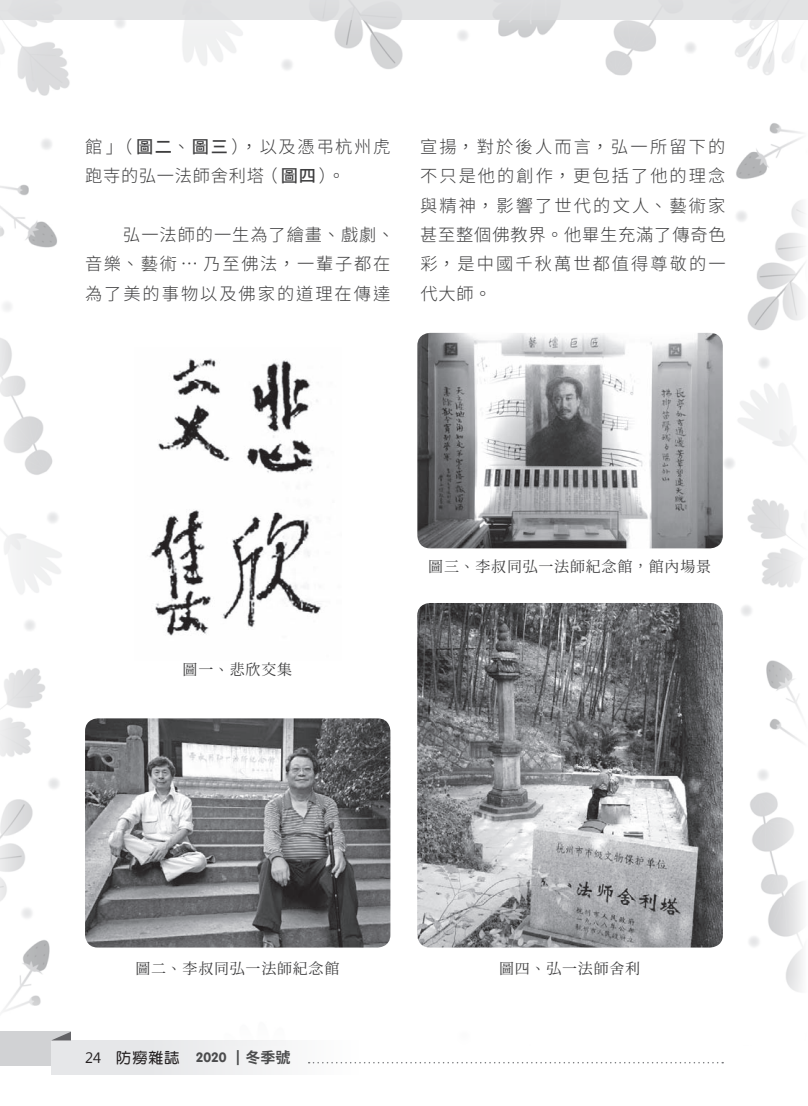
<style>
.page{position:relative;width:808px;height:1106px;background:#fff}
.page>*{position:absolute;margin:0;border:0;box-sizing:border-box;transform-origin:0 0}
.t1{font:300 17.25px/29.2px "Source Han Sans TC";letter-spacing:.1em;color:#3e3e3f}
.t2{font:300 17.25px/29.2px "Source Han Sans TC";letter-spacing:.045em;color:#3e3e3f}
.t3{font:15px "Gen Yo Min TW Regular TTF";letter-spacing:.05em;color:#3e3e3f}
.t4{font:15px "DF Yuan Std W7";color:#231f20}
.s1{font-weight:500}
.s2{font-family:"Khmer UI"}
.s3{font-family:"VAG Rounded Bold";font-size:13.5px;color:#4b4c4d}
.s4{font-family:"DF Yuan Std W8";color:#4b4c4d}
.s5{font-family:"Source Han Sans TC";font-weight:700;color:#4b4c4d}
</style>
<div class="page">
<img style="left:0;top:20px;width:805px;height:1055px">
<img style="left:134px;top:347px;width:207px;height:313px">
<img style="left:85px;top:718px;width:305px;height:229px">
<img style="left:417px;top:333px;width:306px;height:215px">
<img style="left:417px;top:603px;width:306px;height:344px">
<div style="left:0;top:0;width:808px;height:20px;background:#e2e3e4"></div>
<div style="left:0;top:1031px;width:71px;height:34px;background:#d1d2d4"></div>
<div style="left:51px;top:1040px;width:307px;height:34px;background:linear-gradient(to right,#e1e2e4,#fcfcfc)"></div>
<svg style="left:52px;top:1032px;width:19px;height:8px"></svg>
<svg style="left:309px;top:1061px;width:414px;height:2px"></svg>
<p class="t2" style="left:85px;top:133px;width:307px">館」（<span class="s1">圖二</span>、<span class="s1">圖三</span>），以及憑弔杭州虎跑寺的弘一法師舍利塔（<span class="s1">圖四</span>）。</p>
<p class="t1" style="left:85px;top:220px;width:311px;text-indent:38px">弘一法師的一生為了繪畫、戲劇、音樂、藝術 … 乃至佛法，一輩子都在為了美的事物以及佛家的道理在傳達</p>
<p class="t1" style="left:420px;top:133px;width:307px;text-align:justify">宣揚，對於後人而言，弘一所留下的不只是他的創作，更包括了他的理念與精神，影響了世代的文人、藝術家甚至整個佛教界。他畢生充滿了傳奇色彩，是中國千秋萬世都值得尊敬的一代大師。</p>
<p class="t3" style="left:183px;top:661px;width:111px">圖一、悲欣交集</p>
<p class="t3" style="left:428px;top:558px;width:284px">圖三、李叔同弘一法師紀念館，館內場景</p>
<p class="t3" style="left:135px;top:959px;width:206px">圖二、李叔同弘一法師紀念館</p>
<p class="t4" style="left:85px;top:1049px;width:207px"><span class="s2">24</span> 防癆雜誌 <span class="s3">2020</span> <span class="s4">｜</span><span class="s5">冬季號</span></p>
<p class="t3" style="left:499px;top:959px;width:142px">圖四、弘一法師舍利</p>
</div>
